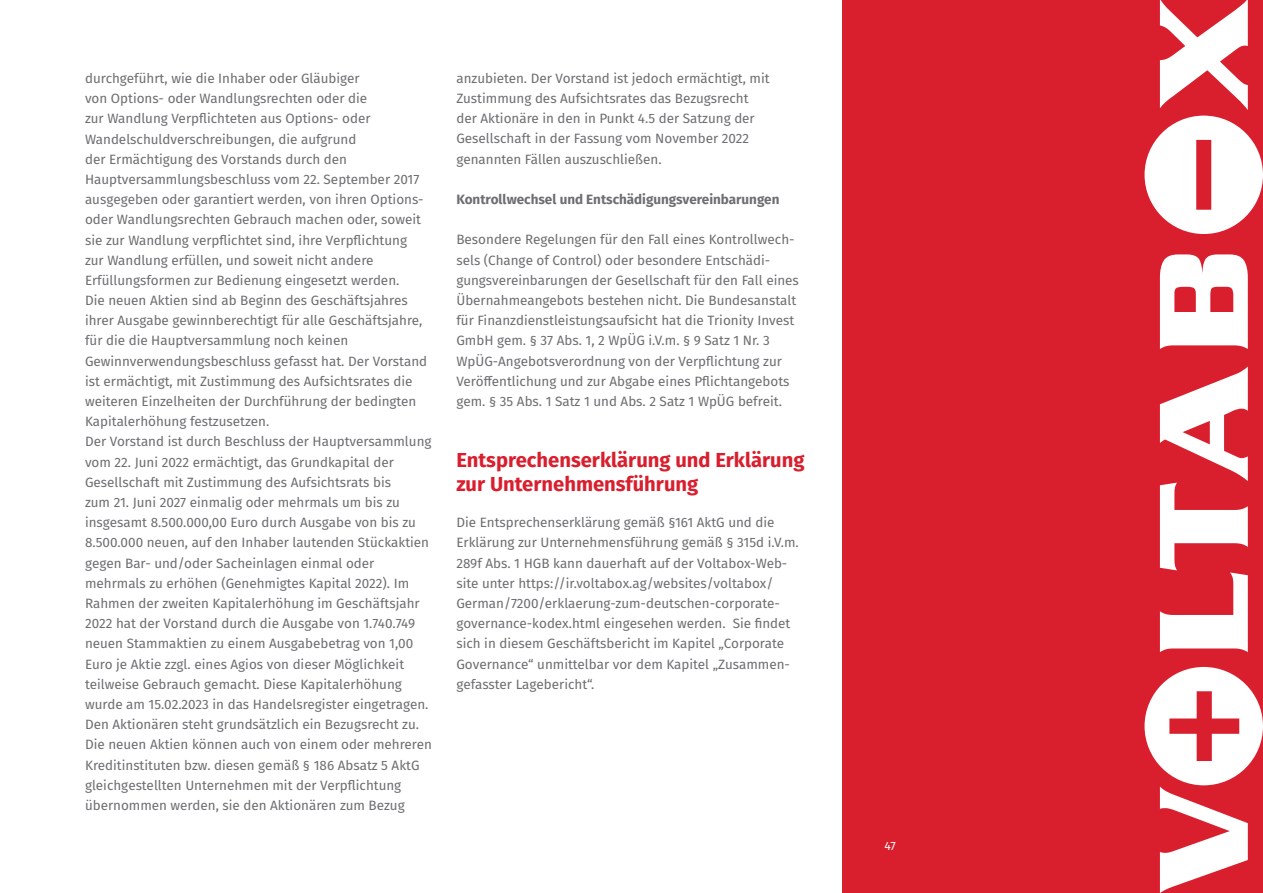
<style>
.page{position:relative;width:1263px;height:893px;background:#fff}
.page>*{position:absolute;margin:0;border:0;box-sizing:border-box;transform-origin:0 0}
.t1{font:700 20.25px/24.3px "Fira Sans";color:#d91e2d}
.t2{font:13.5px/20.2px "Fira Sans";color:#6d6e71}
.t3{font:700 13.5px "Fira Sans";color:#6d6e71}
.t4{font:12px "Fira Sans";color:#fff}
</style>
<div class="page">
<div style="left:842px;top:0;width:421px;height:893px;background:#d91e2d"></div>
<svg style="left:1160px;top:366px;width:88px;height:286px"></svg>
<svg style="left:1160px;top:254px;width:88px;height:95px"></svg>
<svg style="left:1160px;top:0;width:88px;height:110px"></svg>
<svg style="left:1144px;top:667px;width:119px;height:226px"></svg>
<svg style="left:1144px;top:116px;width:119px;height:118px"></svg>
<p class="t2" style="left:85px;top:68px;width:348px">durchgeführt, wie die Inhaber oder Gläubiger<br>von Options- oder Wandlungsrechten oder die<br>zur Wandlung Verpflichteten aus Options- oder Wandelschuldverschreibungen, die aufgrund<br>der Ermächtigung des Vorstands durch den Hauptversammlungsbeschluss vom 22. September 2017 ausgegeben oder garantiert werden, von ihren Options&shy;oder Wandlungsrechten Gebrauch machen oder, soweit sie zur Wandlung verpflichtet sind, ihre Verpflichtung<br>zur Wandlung erfüllen, und soweit nicht andere Erfüllungsformen zur Bedienung eingesetzt werden.<br>Die neuen Aktien sind ab Beginn des Geschäftsjahres ihrer Ausgabe gewinnberechtigt für alle Geschäftsjahre, für die die Hauptversammlung noch keinen Gewinnverwendungsbeschluss gefasst hat. Der Vorstand ist ermächtigt, mit Zustimmung des Aufsichtsrates die weiteren Einzelheiten der Durchführung der bedingten Kapitalerhöhung festzusetzen.<br>Der Vorstand ist durch Beschluss der Hauptversammlung vom 22. Juni 2022 ermächtigt, das Grundkapital der Gesellschaft mit Zustimmung des Aufsichtsrats bis<br>zum 21. Juni 2027 einmalig oder mehrmals um bis zu insgesamt 8.500.000,00 Euro durch Ausgabe von bis zu 8.500.000 neuen, auf den Inhaber lautenden Stückaktien gegen Bar- und/oder Sacheinlagen einmal oder mehrmals zu erhöhen (Genehmigtes Kapital 2022). Im Rahmen der zweiten Kapitalerhöhung im Geschäftsjahr 2022 hat der Vorstand durch die Ausgabe von 1.740.749 neuen Stammaktien zu einem Ausgabebetrag von 1,00<br>Euro je Aktie zzgl. eines Agios von dieser Möglichkeit teilweise Gebrauch gemacht. Diese Kapitalerhöhung wurde am 15.02.2023 in das Handelsregister eingetragen.<br>Den Aktionären steht grundsätzlich ein Bezugsrecht zu.<br>Die neuen Aktien können auch von einem oder mehreren Kreditinstituten bzw. diesen gemäß § 186 Absatz 5 AktG gleichgestellten Unternehmen mit der Verpflichtung übernommen werden, sie den Aktionären zum Bezug</p>
<p class="t2" style="left:456px;top:68px;width:315px">anzubieten. Der Vorstand ist jedoch ermächtigt, mit Zustimmung des Aufsichtsrates das Bezugsrecht der Aktionäre in den in Punkt 4.5 der Satzung der Gesellschaft in der Fassung vom November 2022 genannten Fällen auszuschließen.</p>
<p class="t3" style="left:456px;top:190px;width:325px">Kontrollwechsel und Entschädigungsvereinbarungen</p>
<p class="t2" style="left:456px;top:230px;width:344px">Besondere Regelungen für den Fall eines Kontrollwech&shy;sels (Change of Control) oder besondere Entschädi&shy;gungsvereinbarungen der Gesellschaft für den Fall eines Übernahmeangebots bestehen nicht. Die Bundesanstalt für Finanzdienstleistungsaufsicht hat die Trionity Invest GmbH gem. § 37 Abs. 1, 2 WpÜG i.V.m. § 9 Satz 1 Nr. 3<br>WpÜG-Angebotsverordnung von der Verpflichtung zur Veröffentlichung und zur Abgabe eines Pflichtangebots gem. § 35 Abs. 1 Satz 1 und Abs. 2 Satz 1 WpÜG befreit.</p>
<h1 class="t1" style="left:456px;top:447px;width:350px">Entsprechenserklärung und Erklärung zur Unternehmensführung</h1>
<p class="t2" style="left:456px;top:512px;width:344px">Die Entsprechenserklärung gemäß §161 AktG und die Erklärung zur Unternehmensführung gemäß § 315d i.V.m.<br>289f Abs. 1 HGB kann dauerhaft auf der Voltabox-Web&shy;site unter https://ir.voltabox.ag/websites/voltabox/ German/7200/erklaerung-zum-deutschen-corporate&shy;governance-kodex.html eingesehen werden. Sie findet sich in diesem Geschäftsbericht im Kapitel „Corporate Governance“ unmittelbar vor dem Kapitel „Zusammen&shy;gefasster Lagebericht“.</p>
<p class="t4" style="left:884px;top:838px;width:13px">47</p>
</div>
